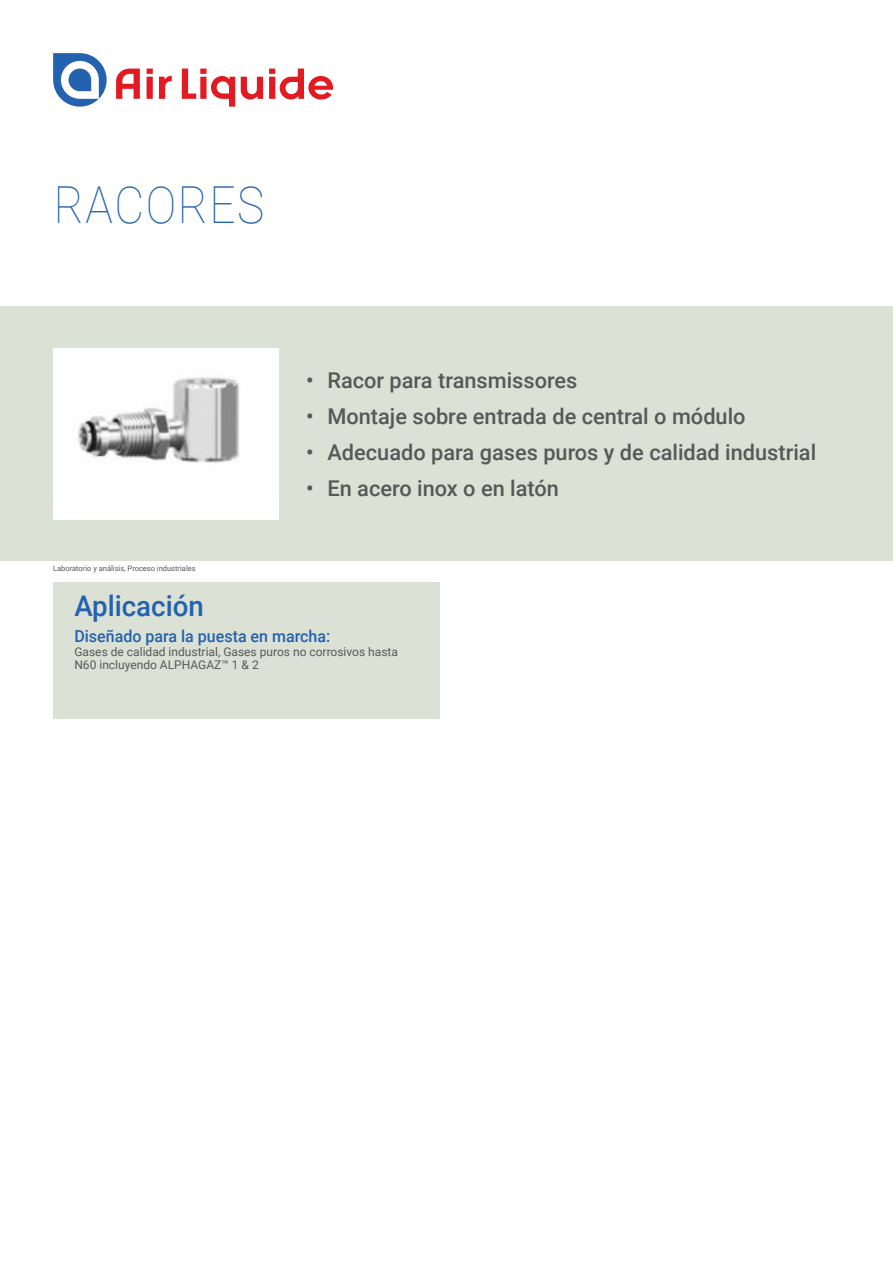
<style>
.page{position:relative;width:893px;height:1263px;background:#fff}
.page>*{position:absolute;margin:0;border:0;box-sizing:border-box;transform-origin:0 0}
.Titre_de_la_fiche{font:100 51px "Roboto";letter-spacing:.035em;color:#2362af;scale:.9 1}
.Sous_titre_bleu_Fond{font:500 28.5px "Roboto";color:#2362af}
.t1{font:500 21.75px "Roboto";color:#57585a}
.Sous_titre_niv2_bleu{font:500 16.5px "Roboto";color:#2362af}
.Texte_descriptif_Noi{font:12px/13.5px "Roboto";color:#57585a}
.Equipe_Segmentation{font:7.5px "Roboto";color:#57585a}
</style>
<div class="page">
<svg style="left:53px;top:53px;width:54px;height:54px"></svg>
<svg style="left:159px;top:76px;width:13px;height:23px"></svg>
<svg style="left:147px;top:69px;width:6px;height:30px"></svg>
<svg style="left:116px;top:69px;width:24px;height:30px"></svg>
<svg style="left:241px;top:77px;width:22px;height:23px"></svg>
<svg style="left:182px;top:69px;width:53px;height:38px"></svg>
<svg style="left:269px;top:69px;width:64px;height:31px"></svg>
<div style="left:0;top:306px;width:893px;height:255px;background:#dbe1d4"></div>
<div style="left:53px;top:581px;width:387px;height:63px;background:#dbe1d4"></div>
<div style="left:53px;top:630px;width:387px;height:63px;background:#dbe1d4"></div>
<div style="left:53px;top:667px;width:387px;height:52px;background:#dbe1d4"></div>
<img style="left:53px;top:348px;width:226px;height:171px">
<p class="Titre_de_la_fiche" style="left:54px;top:169px;width:235px">RACORES</p>
<p class="Equipe_Segmentation" style="left:53px;top:563px;width:144px">Laboratorio y análisis, Proceso industriales</p>
<p class="t1" style="left:306px;top:365px;width:273px">• Racor para transmissores</p>
<p class="t1" style="left:306px;top:401px;width:441px">• Montaje sobre entrada de central o módulo</p>
<p class="t1" style="left:306px;top:437px;width:512px">• Adecuado para gases puros y de calidad industrial</p>
<p class="t1" style="left:306px;top:473px;width:254px">• En acero inox o en latón</p>
<p class="Sous_titre_bleu_Fond" style="left:74px;top:585px;width:131px">Aplicación</p>
<p class="Sous_titre_niv2_bleu" style="left:74px;top:625px;width:257px">Diseñado para la puesta en marcha:</p>
<p class="Texte_descriptif_Noi" style="left:74px;top:644px;width:325px">Gases de calidad industrial, Gases puros no corrosivos hasta<br>N60 incluyendo ALPHAGAZ™ 1 &amp; 2</p>
</div>
